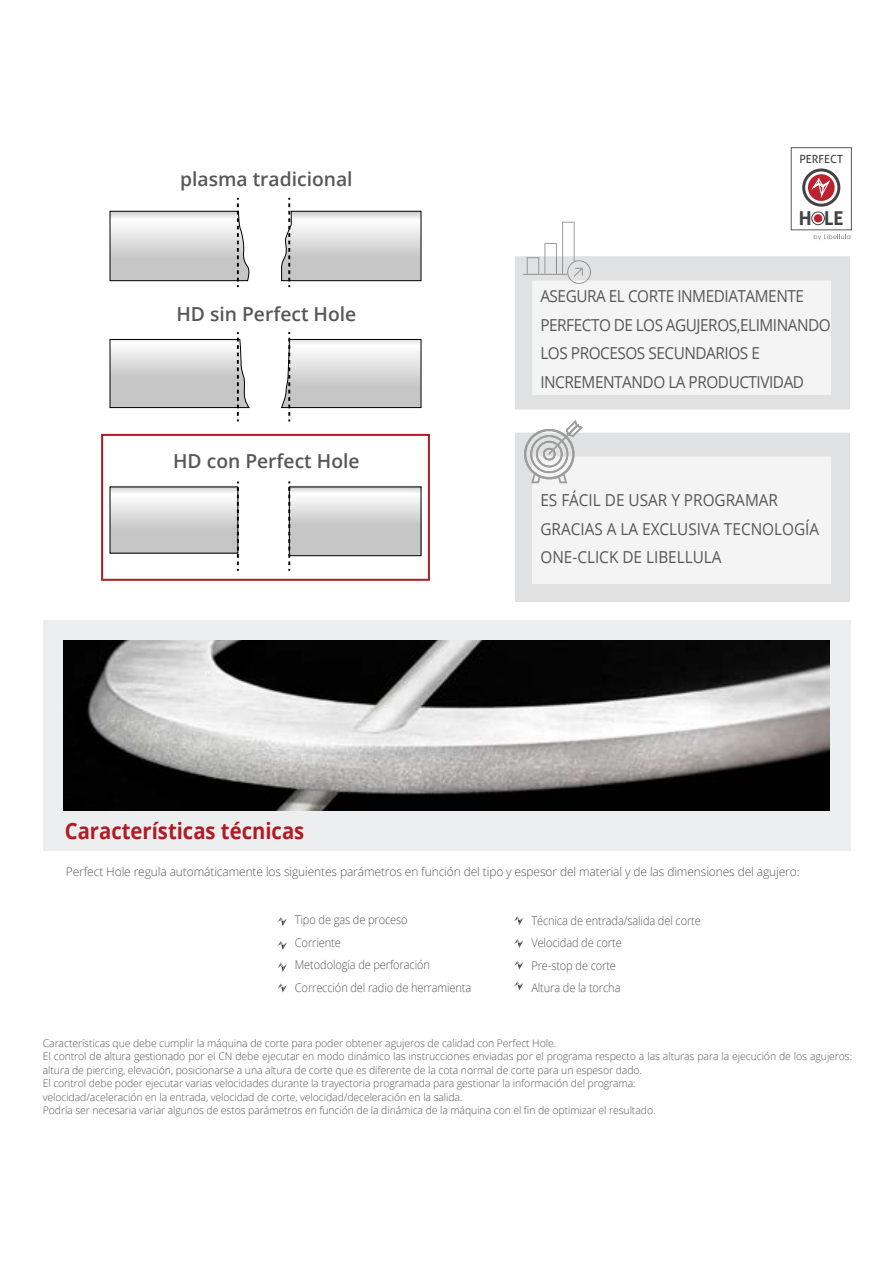
<style>
.page{position:relative;width:893px;height:1263px;background:#fff}
.page>*{position:absolute;margin:0;border:0;box-sizing:border-box;transform-origin:0 0}
.t1{font:700 22.5px "Open Sans";color:#b01b24;scale:.9 1}
.t2{font:600 19.35px "Open Sans";color:#575756}
.t3{font:700 19.05px "Aller";color:#434244}
.t4{font:16.5px/28.5px "Open Sans";letter-spacing:-.03em;color:#575756;scale:.93 1}
.t5{font:16.5px/28.5px "Open Sans";color:#575756;scale:.93 1}
.t6{font:300 12px/22.5px "Open Sans";letter-spacing:-.01em;color:#575756;scale:.92 1}
.t7{font:300 12px "Open Sans";letter-spacing:-.01em;color:#575756}
.t8{font:11.25px "Aller";color:#434244}
.t9{font:300 10.5px/13.5px "Open Sans";letter-spacing:-.01em;color:#575756}
</style>
<div class="page">
<div style="left:43px;top:620px;width:807px;height:230px;background:#edeeef"></div>
<img style="left:64px;top:641px;width:766px;height:170px">
<div style="left:515px;top:256px;width:335px;height:153px;background:#dfe1e2"></div>
<div style="left:515px;top:433px;width:335px;height:169px;background:#dfe1e2"></div>
<div style="left:532px;top:457px;width:299px;height:126px;background:#f4f4f5"></div>
<svg style="left:518px;top:420px;width:68px;height:67px"></svg>
<div style="left:791px;top:147px;width:61px;height:83px;border:1px solid #595a5c"></div>
<svg style="left:804px;top:170px;width:35px;height:35px"></svg>
<div style="left:802px;top:168px;width:38px;height:39px;border:3px solid #434244;border-radius:50%"></div>
<svg style="left:808px;top:174px;width:27px;height:27px"></svg>
<svg style="left:810px;top:178px;width:20px;height:19px"></svg>
<div style="left:811px;top:211px;width:14px;height:14px;border:1px solid #434244;border-radius:50%"></div>
<div style="left:814px;top:214px;width:8px;height:8px;background:#be202e;border-radius:50%"></div>
<svg style="left:523px;top:222px;width:329px;height:173px"></svg>
<svg style="left:278px;top:917px;width:9px;height:9px"></svg>
<svg style="left:278px;top:941px;width:9px;height:9px"></svg>
<svg style="left:278px;top:963px;width:9px;height:9px"></svg>
<svg style="left:278px;top:983px;width:9px;height:9px"></svg>
<svg style="left:514px;top:916px;width:9px;height:9px"></svg>
<svg style="left:514px;top:939px;width:9px;height:9px"></svg>
<svg style="left:514px;top:961px;width:9px;height:9px"></svg>
<svg style="left:514px;top:981px;width:9px;height:9px"></svg>
<svg style="left:112px;top:489px;width:124px;height:62px"></svg>
<svg style="left:291px;top:489px;width:128px;height:65px"></svg>
<div style="left:289px;top:487px;width:132px;height:69px;border:1px solid #000"></div>
<svg style="left:110px;top:198px;width:140px;height:89px"></svg>
<svg style="left:281px;top:198px;width:140px;height:89px"></svg>
<svg style="left:281px;top:332px;width:140px;height:89px"></svg>
<svg style="left:288px;top:481px;width:2px;height:90px"></svg>
<svg style="left:110px;top:332px;width:139px;height:89px"></svg>
<svg style="left:237px;top:481px;width:2px;height:90px"></svg>
<div style="left:101px;top:434px;width:329px;height:147px;border:2px solid #b01b24"></div>
<h2 class="t2" style="left:180px;top:166px;width:174px">plasma tradicional</h2>
<h2 class="t2" style="left:176px;top:300px;width:181px">HD sin Perfect Hole</h2>
<h2 class="t2" style="left:173px;top:448px;width:188px">HD con Perfect Hole</h2>
<h1 class="t1" style="left:65px;top:815px;width:268px">Características técnicas</h1>
<p class="t8" style="left:799px;top:153px;width:45px">PERFECT</p>
<h3 class="t3" style="left:799px;top:206px;width:14px">H</h3>
<h3 class="t3" style="left:824px;top:206px;width:21px">LE</h3>
<h3 class="t4" style="left:540px;top:281px;width:314px">ASEGURA EL CORTE INMEDIATAMENTE<br>PERFECTO DE LOS AGUJEROS,ELIMINANDO<br>LOS PROCESOS SECUNDARIOS E<br>INCREMENTANDO LA PRODUCTIVIDAD</h3>
<h3 class="t5" style="left:540px;top:486px;width:301px">ES FÁCIL DE USAR Y PROGRAMAR<br>GRACIAS A LA EXCLUSIVA TECNOLOGÍA<br>ONE-CLICK DE LIBELLULA</h3>
<p class="t7" style="left:66px;top:864px;width:735px">Perfect Hole regula automáticamente los siguientes parámetros en función del tipo y espesor del material y de las dimensiones del agujero:</p>
<p class="t6" style="left:295px;top:908px;width:193px">Tipo de gas de proceso<br>Corriente<br>Metodología de perforación<br>Corrección del radio de herramienta</p>
<p class="t6" style="left:531px;top:909px;width:186px">Técnica de entrada/salida del corte<br>Velocidad de corte<br>Pre-stop de corte<br>Altura de la torcha</p>
<p class="t9" style="left:43px;top:1036px;width:811px">Características que debe cumplir la máquina de corte para poder obtener agujeros de calidad con Perfect Hole.<br>El control de altura gestionado por el CN debe ejecutar en modo dinámico las instrucciones enviadas por el programa respecto a las alturas para la ejecución de los agujeros: altura de piercing, elevación, posicionarse a una altura de corte que es diferente de la cota normal de corte para un espesor dado.<br>El control debe poder ejecutar varias velocidades durante la trayectoria programada para gestionar la información del programa:<br>velocidad/aceleración en la entrada, velocidad de corte, velocidad/deceleración en la salida.<br>Podría ser necesaria variar algunos de estos parámetros en función de la dinámica de la máquina con el fin de optimizar el resultado.</p>
</div>
